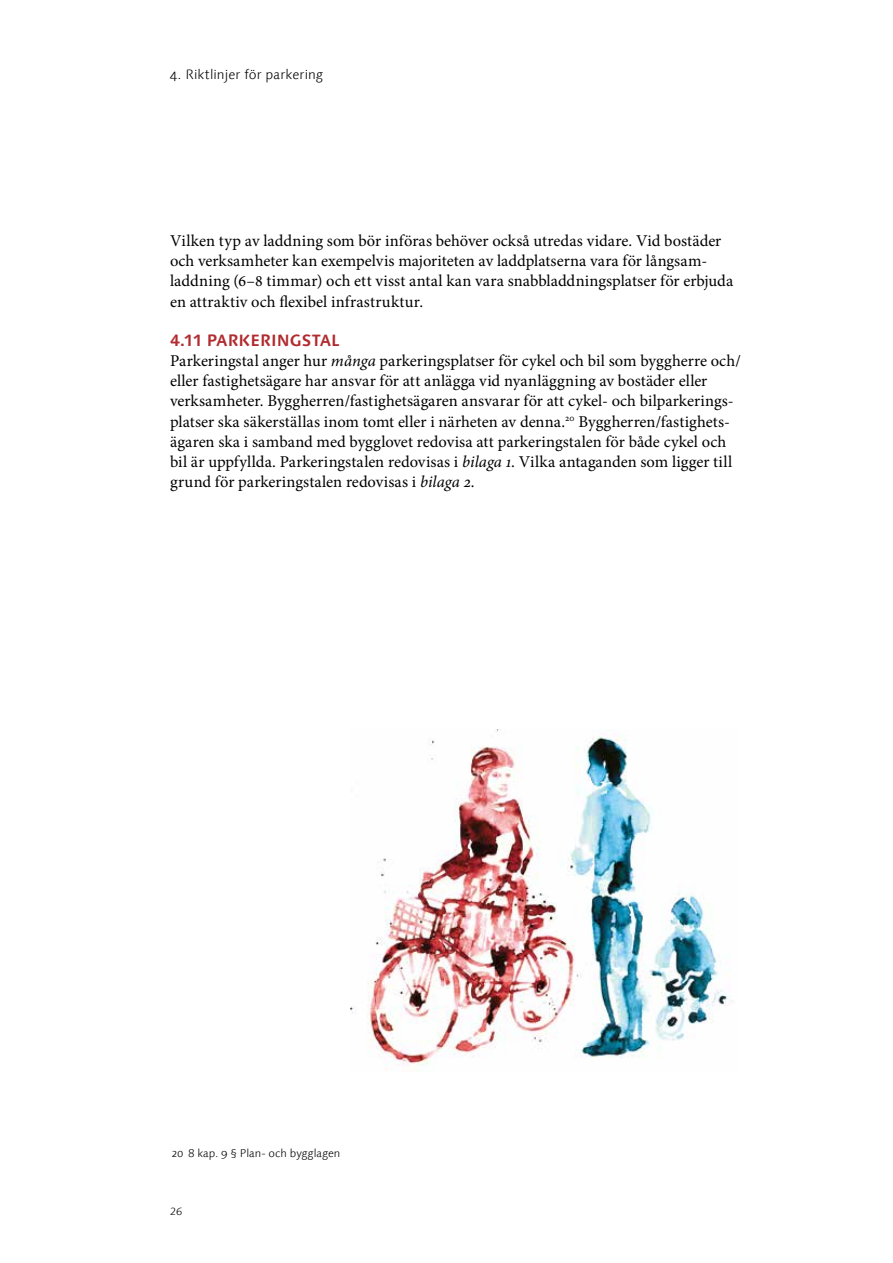
<style>
.page{position:relative;width:893px;height:1263px;background:#fff}
.page>*{position:absolute;margin:0;border:0;box-sizing:border-box;transform-origin:0 0}
.t1{font:16.5px/20.2px "Minion Pro";color:#000}
.t2{font:700 16.5px "Linotype Syntax Com";color:#b12b2f}
.t3{font:300 13.5px "Linotype Syntax Com";letter-spacing:.01em;color:#000}
.t4{font:300 11.25px "Linotype Syntax Com";letter-spacing:.005em;color:#000}
.t5{font:300 10.5px "Linotype Syntax Com";color:#000}
.s1{font-style:italic}
</style>
<div class="page">
<img style="left:350px;top:729px;width:380px;height:337px">
<p class="t3" style="left:170px;top:67px;width:155px">4. Riktlinjer för parkering</p>
<p class="t1" style="left:170px;top:231px;width:565px">Vilken typ av laddning som bör införas behöver också utredas vidare. Vid bostäder och verksamheter kan exempelvis majoriteten av laddplatserna vara för långsam&shy;laddning (6–8 timmar) och ett visst antal kan vara snabbladdningsplatser för erbjuda en attraktiv och flexibel infrastruktur.</p>
<p class="t2" style="left:170px;top:329px;width:171px">4.11 PARKERINGSTAL</p>
<p class="t1" style="left:170px;top:351px;width:572px">Parkeringstal anger hur <span class="s1">många</span> parkeringsplatser för cykel och bil som byggherre och/ eller fastighetsägare har ansvar för att anlägga vid nyanläggning av bostäder eller verksamheter. Byggherren/fastighetsägaren ansvarar för att cykel- och bilparkerings&shy;platser ska säkerställas inom tomt eller i närheten av denna.<sup>20</sup> Byggherren/fastighets&shy;ägaren ska i samband med bygglovet redovisa att parkeringstalen för både cykel och bil är uppfyllda. Parkeringstalen redovisas i <span class="s1">bilaga 1</span>. Vilka antaganden som ligger till grund för parkeringstalen redovisas i <span class="s1">bilaga 2</span>.</p>
<p class="t4" style="left:172px;top:1146px;width:170px">20 8 kap. 9 § Plan- och bygglagen</p>
<p class="t5" style="left:170px;top:1205px;width:14px">26</p>
</div>
